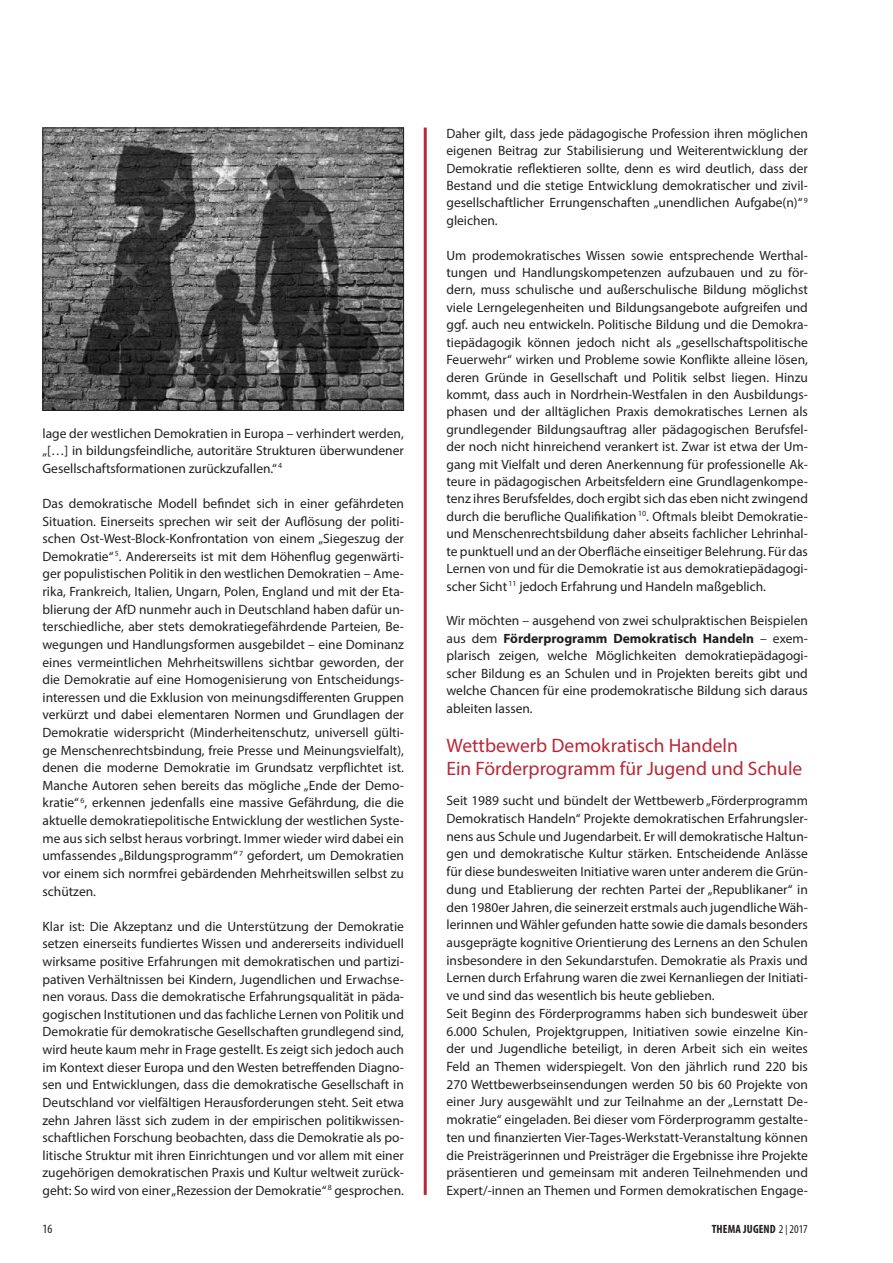
<style>
.page{position:relative;width:893px;height:1263px;background:#fff}
.page>*{position:absolute;margin:0;border:0;box-sizing:border-box;transform-origin:0 0}
.t1{font:19.5px/22.5px "Myriad Pro";color:#b82837}
.t2{font:13.5px/17.5px "Myriad Pro";color:#231f20;text-align:justify}
.t3{font:condensed 12.75px "Myriad Pro";color:#231f20}
.t4{font:700 condensed 12px "Myriad Pro";letter-spacing:.01em;color:#231f20}
.s1{font-weight:700}
.s2{font-weight:400}
.s3{font-family:"Futura T";font-weight:300}
</style>
<div class="page">
<hr style="left:424px;top:128px;width:3px;height:1067px;background:#b82837">
<img style="left:45px;top:130px;width:357px;height:279px">
<div style="left:43px;top:128px;width:361px;height:283px;border:1px solid #231f20"></div>
<p class="t2" style="left:43px;top:424px;width:363px">lage der westlichen Demokratien in Europa – verhindert werden, „[…] in bildungsfeindliche, autoritäre Strukturen überwundener Gesellschaftsformationen zurückzufallen.“ <sup>4</sup></p>
<p class="t2" style="left:43px;top:494px;width:363px">Das demokratische Modell befindet sich in einer gefährdeten Situation. Einerseits sprechen wir seit der Auflösung der politi&shy;schen Ost-West-Block-Konfrontation von einem „Siegeszug der Demokratie“ <sup>5</sup>. Andererseits ist mit dem Höhenflug gegenwärti&shy;ger populistischen Politik in den westlichen Demokratien – Ame&shy;rika, Frankreich, Italien, Ungarn, Polen, England und mit der Eta&shy;blierung der AfD nunmehr auch in Deutschland haben dafür un&shy;terschiedliche, aber stets demokratiegefährdende Parteien, Be&shy;wegungen und Handlungsformen ausgebildet – eine Dominanz eines vermeintlichen Mehrheitswillens sichtbar geworden, der die Demokratie auf eine Homogenisierung von Entscheidungs&shy;interessen und die Exklusion von meinungsdifferenten Gruppen verkürzt und dabei elementaren Normen und Grundlagen der Demokratie widerspricht (Minderheitenschutz, universell gülti&shy;ge Menschenrechtsbindung, freie Presse und Meinungsvielfalt), denen die moderne Demokratie im Grundsatz verpflichtet ist.<br>Manche Autoren sehen bereits das mögliche „Ende der Demo&shy;kratie“ <sup>6</sup>, erkennen jedenfalls eine massive Gefährdung, die die aktuelle demokratiepolitische Entwicklung der westlichen Syste&shy;me aus sich selbst heraus vorbringt. Immer wieder wird dabei ein umfassendes „Bildungsprogramm“ <sup>7</sup> gefordert, um Demokratien vor einem sich normfrei gebärdenden Mehrheitswillen selbst zu schützen.</p>
<p class="t2" style="left:43px;top:917px;width:363px">Klar ist: Die Akzeptanz und die Unterstützung der Demokratie setzen einerseits fundiertes Wissen und andererseits individuell wirksame positive Erfahrungen mit demokratischen und partizi&shy;pativen Verhältnissen bei Kindern, Jugendlichen und Erwachse&shy;nen voraus. Dass die demokratische Erfahrungsqualität in päda&shy;gogischen Institutionen und das fachliche Lernen von Politik und Demokratie für demokratische Gesellschaften grundlegend sind, wird heute kaum mehr in Frage gestellt. Es zeigt sich jedoch auch im Kontext dieser Europa und den Westen betreffenden Diagno&shy;sen und Entwicklungen, dass die demokratische Gesellschaft in Deutschland vor vielfältigen Herausforderungen steht. Seit etwa zehn Jahren lässt sich zudem in der empirischen politikwissen&shy;schaftlichen Forschung beobachten, dass die Demokratie als po&shy;litische Struktur mit ihren Einrichtungen und vor allem mit einer zugehörigen demokratischen Praxis und Kultur weltweit zurück&shy;geht: So wird von einer „Rezession der Demokratie“ <sup>8</sup> gesprochen.</p>
<p class="t2" style="left:446px;top:124px;width:363px">Daher gilt, dass jede pädagogische Profession ihren möglichen eigenen Beitrag zur Stabilisierung und Weiterentwicklung der Demokratie reflektieren sollte, denn es wird deutlich, dass der Bestand und die stetige Entwicklung demokratischer und zivil&shy;gesellschaftlicher Errungenschaften „unendlichen Aufgabe(n)“ <sup>9 </sup>gleichen.</p>
<p class="t2" style="left:446px;top:246px;width:363px">Um prodemokratisches Wissen sowie entsprechende Werthal&shy;tungen und Handlungskompetenzen aufzubauen und zu för&shy;dern, muss schulische und außerschulische Bildung möglichst viele Lerngelegenheiten und Bildungsangebote aufgreifen und ggf. auch neu entwickeln. Politische Bildung und die Demokra&shy;tiepädagogik können jedoch nicht als „gesellschaftspolitische Feuerwehr“ wirken und Probleme sowie Konflikte alleine lösen, deren Gründe in Gesellschaft und Politik selbst liegen. Hinzu kommt, dass auch in Nordrhein-Westfalen in den Ausbildungs&shy;phasen und der alltäglichen Praxis demokratisches Lernen als grundlegender Bildungsauftrag aller pädagogischen Berufsfel&shy;der noch nicht hinreichend verankert ist. Zwar ist etwa der Um&shy;gang mit Vielfalt und deren Anerkennung für professionelle Ak&shy;teure in pädagogischen Arbeitsfeldern eine Grundlagenkompe&shy;tenz ihres Berufsfeldes, doch ergibt sich das eben nicht zwingend durch die berufliche Qualifikation <sup>10</sup>. Oftmals bleibt Demokratie&shy;und Menschenrechtsbildung daher abseits fachlicher Lehrinhal&shy;te punktuell und an der Oberfläche einseitiger Belehrung. Für das Lernen von und für die Demokratie ist aus demokratiepädagogi&shy;scher Sicht <sup>11</sup> jedoch Erfahrung und Handeln maßgeblich.</p>
<p class="t2" style="left:446px;top:612px;width:363px">Wir möchten – ausgehend von zwei schulpraktischen Beispielen aus dem <span class="s1">Förderprogramm Demokratisch Handeln</span> – exem&shy;plarisch zeigen, welche Möglichkeiten demokratiepädagogi&shy;scher Bildung es an Schulen und in Projekten bereits gibt und welche Chancen für eine prodemokratische Bildung sich daraus ableiten lassen.</p>
<h1 class="t1" style="left:446px;top:734px;width:357px">Wettbewerb Demokratisch Handeln<br>Ein Förderprogramm für Jugend und Schule</h1>
<p class="t2" style="left:446px;top:792px;width:363px;text-align:left">Seit 1989 sucht und bündelt der Wettbewerb „Förderprogramm Demokratisch Handeln“ Projekte demokratischen Erfahrungsler&shy;nens aus Schule und Jugendarbeit. Er will demokratische Haltun&shy;gen und demokratische Kultur stärken. Entscheidende Anlässe für diese bundesweiten Initiative waren unter anderem die Grün&shy;dung und Etablierung der rechten Partei der „Republikaner“ in den 1980er Jahren, die seinerzeit erstmals auch jugendliche Wäh&shy;lerinnen und Wähler gefunden hatte sowie die damals besonders ausgeprägte kognitive Orientierung des Lernens an den Schulen insbesondere in den Sekundarstufen. Demokratie als Praxis und Lernen durch Erfahrung waren die zwei Kernanliegen der Initiati&shy;ve und sind das wesentlich bis heute geblieben.<br>Seit Beginn des Förderprogramms haben sich bundesweit über 6.000 Schulen, Projektgruppen, Initiativen sowie einzelne Kin&shy;der und Jugendliche beteiligt, in deren Arbeit sich ein weites Feld an Themen widerspiegelt. Von den jährlich rund 220 bis 270 Wettbewerbseinsendungen werden 50 bis 60 Projekte von einer Jury ausgewählt und zur Teilnahme an der „Lernstatt De&shy;mokratie“ eingeladen. Bei dieser vom Förderprogramm gestalte&shy;ten und finanzierten Vier-Tages-Werkstatt-Veranstaltung können die Preisträgerinnen und Preisträger die Ergebnisse ihre Projekte präsentieren und gemeinsam mit anderen Teilnehmenden und Expert/-innen an Themen und Formen demokratischen Engage-</p>
<p class="t3" style="left:43px;top:1221px;width:11px">16</p>
<p class="t4" style="left:712px;top:1222px;width:98px">THEMA JUGEND <span class="s2">2</span><span class="s3">|</span><span class="s2">2017</span></p>
</div>
